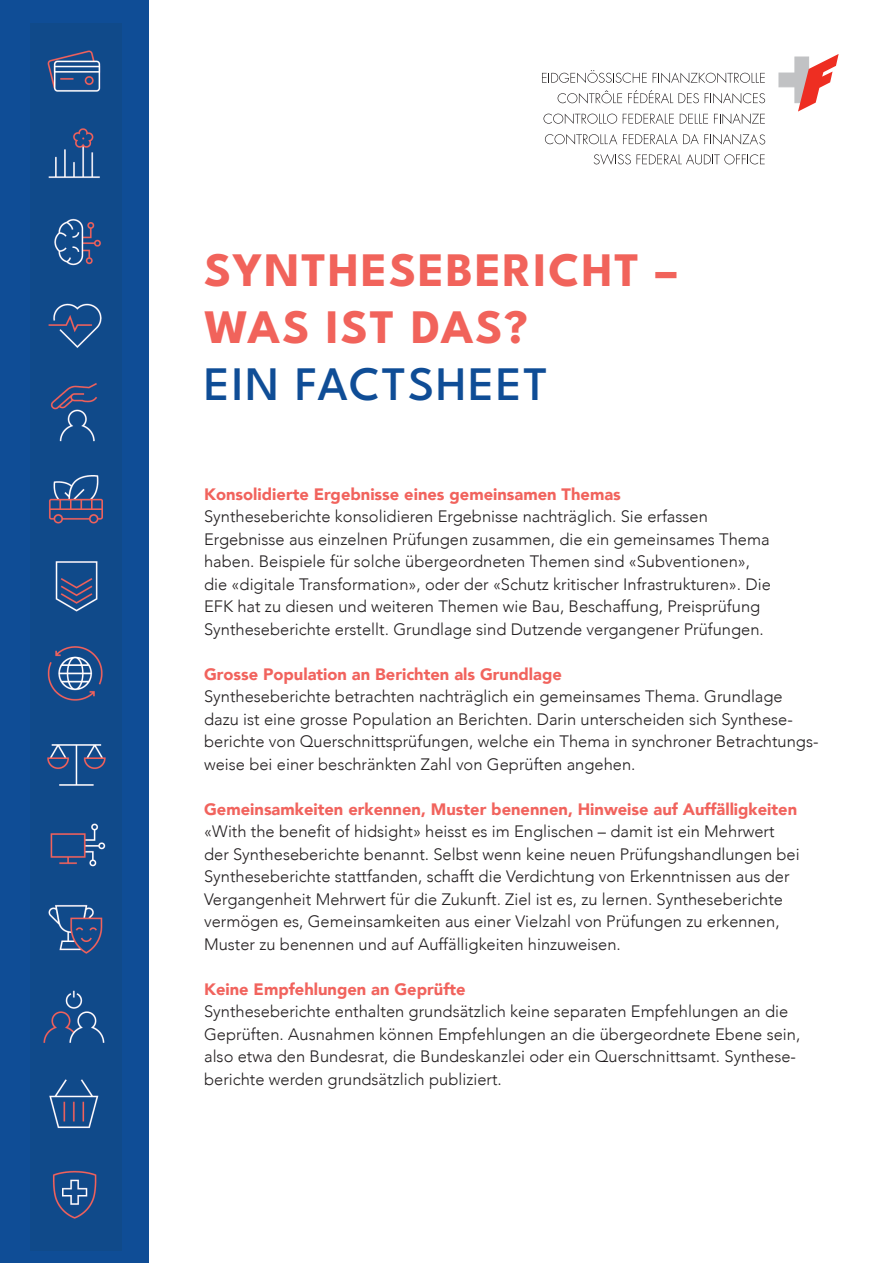
<style>
.page{position:relative;width:893px;height:1263px;background:#fff}
.page>*{position:absolute;margin:0;border:0;box-sizing:border-box;transform-origin:0 0}
.t1{font:700 48px/57px "League Spartan";letter-spacing:.035em;color:#f1635b}
.t2{font:500 48px "League Spartan";letter-spacing:.035em;color:#0f4d96}
.t3{font:300 16.5px/22.5px "Avenir";color:#231f20}
.t4{font:900 16.5px "Avenir";color:#f1635d}
</style>
<div class="page">
<div style="left:0;top:0;width:149px;height:1263px;background:#0f4d96"></div>
<div style="left:795px;top:57px;width:14px;height:46px;background:#c1c2c4"></div>
<div style="left:779px;top:73px;width:17px;height:14px;background:#c1c2c4"></div>
<svg style="left:798px;top:54px;width:41px;height:58px"></svg>
<svg style="left:542px;top:70px;width:105px;height:13px"></svg>
<svg style="left:653px;top:73px;width:112px;height:10px"></svg>
<svg style="left:558px;top:90px;width:64px;height:13px"></svg>
<svg style="left:628px;top:90px;width:71px;height:13px"></svg>
<svg style="left:705px;top:93px;width:60px;height:10px"></svg>
<svg style="left:543px;top:114px;width:74px;height:10px"></svg>
<svg style="left:623px;top:113px;width:51px;height:11px"></svg>
<svg style="left:680px;top:114px;width:28px;height:10px"></svg>
<svg style="left:714px;top:113px;width:51px;height:11px"></svg>
<svg style="left:594px;top:154px;width:171px;height:11px"></svg>
<svg style="left:545px;top:134px;width:72px;height:10px"></svg>
<svg style="left:623px;top:134px;width:142px;height:11px"></svg>
<img style="left:31px;top:23px;width:91px;height:1228px">
<h1 class="t1" style="left:204px;top:237px;width:474px">SYNTHESEBERICHT –<br>WAS IST DAS?</h1>
<h1 class="t2" style="left:204px;top:349px;width:345px">EIN FACTSHEET</h1>
<p class="t4" style="left:204px;top:480px;width:418px">Konsolidierte Ergebnisse eines gemeinsamen Themas</p>
<p class="t3" style="left:204px;top:505px;width:568px">Syntheseberichte konsolidieren Ergebnisse nachträglich. Sie erfassen Ergebnisse aus einzelnen Prüfungen zusammen, die ein gemeinsames Thema haben. Beispiele für solche übergeordneten Themen sind «Subventionen», die «digitale Transformation», oder der «Schutz kritischer Infrastrukturen». Die EFK hat zu diesen und weiteren Themen wie Bau, Beschaffung, Preisprüfung Syntheseberichte erstellt. Grundlage sind Dutzende vergangener Prüfungen.</p>
<p class="t4" style="left:204px;top:660px;width:359px">Grosse Population an Berichten als Grundlage</p>
<p class="t3" style="left:204px;top:685px;width:616px">Syntheseberichte betrachten nachträglich ein gemeinsames Thema. Grundlage dazu ist eine grosse Population an Berichten. Darin unterscheiden sich Synthese&shy;berichte von Querschnittsprüfungen, welche ein Thema in synchroner Betrachtungs&shy;weise bei einer beschränkten Zahl von Geprüften angehen.</p>
<p class="t4" style="left:204px;top:795px;width:595px">Gemeinsamkeiten erkennen, Muster benennen, Hinweise auf Auffälligkeiten</p>
<p class="t3" style="left:204px;top:820px;width:597px">«With the benefit of hidsight» heisst es im Englischen – damit ist ein Mehrwert der Syntheseberichte benannt. Selbst wenn keine neuen Prüfungshandlungen bei Syntheseberichte stattfanden, schafft die Verdichtung von Erkenntnissen aus der Vergangenheit Mehrwert für die Zukunft. Ziel ist es, zu lernen. Syntheseberichte vermögen es, Gemeinsamkeiten aus einer Vielzahl von Prüfungen zu erkennen, Muster zu benennen und auf Auffälligkeiten hinzuweisen.</p>
<p class="t4" style="left:204px;top:975px;width:263px">Keine Empfehlungen an Geprüfte</p>
<p class="t3" style="left:204px;top:1000px;width:598px">Syntheseberichte enthalten grundsätzlich keine separaten Empfehlungen an die Geprüften. Ausnahmen können Empfehlungen an die übergeordnete Ebene sein, also etwa den Bundesrat, die Bundeskanzlei oder ein Querschnittsamt. Synthese&shy;berichte werden grundsätzlich publiziert.</p>
</div>
